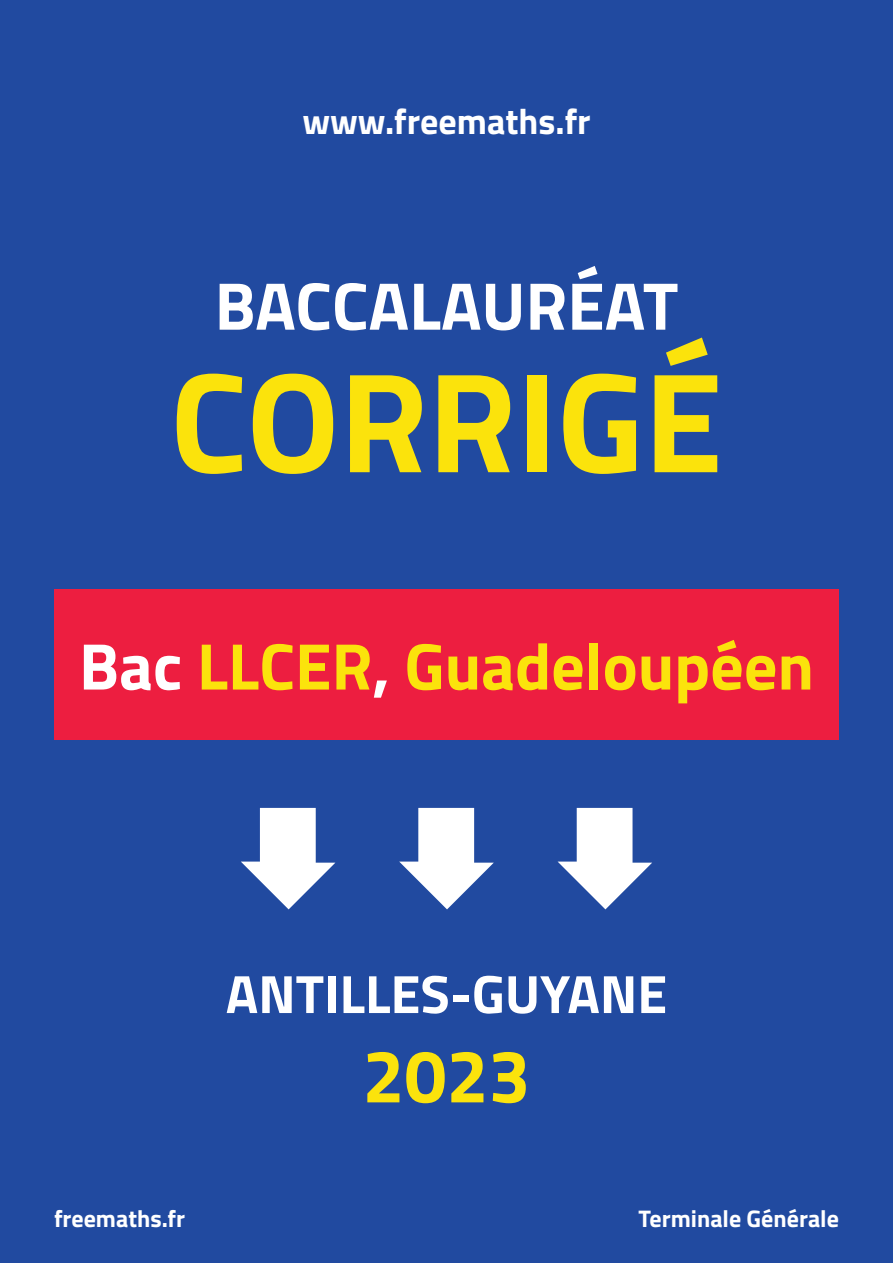
<style>
.page{position:relative;width:893px;height:1263px;background:#214aa0}
.page>*{position:absolute;margin:0;border:0;box-sizing:border-box;transform-origin:0 0}
.t1{font:700 142.5px "Titillium";color:#fbe30c}
.t2{font:700 75px "Titillium";color:#fbe30c}
.t3{font:700 67.5px "Titillium";color:#fff}
.t4{font:700 66px "Titillium";color:#fbe30c}
.t5{font:700 54px "Titillium";color:#fff}
.t6{font:700 36px "Titillium";color:#fff}
.t7{font:700 24px "Titillium";color:#fff}
.s1{color:#fff}
</style>
<div class="page">
<svg style="left:241px;top:808px;width:94px;height:101px"></svg>
<svg style="left:399px;top:808px;width:95px;height:101px"></svg>
<svg style="left:558px;top:808px;width:94px;height:101px"></svg>
<div style="left:54px;top:589px;width:785px;height:151px;background:#ed1e40"></div>
<h3 class="t6" style="left:302px;top:94px;width:290px">www.freemaths.fr</h3>
<h3 class="t3" style="left:215px;top:254px;width:465px">BACCALAURÉAT</h3>
<h1 class="t1" style="left:170px;top:313px;width:554px">CORRIGÉ</h1>
<h3 class="t4" style="left:79px;top:616px;width:736px"><span class="s1">Bac</span> LLCER<span class="s1">,</span> Guadeloupéen</h3>
<p class="t5" style="left:226px;top:953px;width:443px">ANTILLES-GUYANE</p>
<h2 class="t2" style="left:362px;top:1019px;width:169px">2023</h2>
<p class="t7" style="left:54px;top:1200px;width:133px">freemaths.fr</p>
<p class="t7" style="left:639px;top:1200px;width:202px">Terminale Générale</p>
</div>
